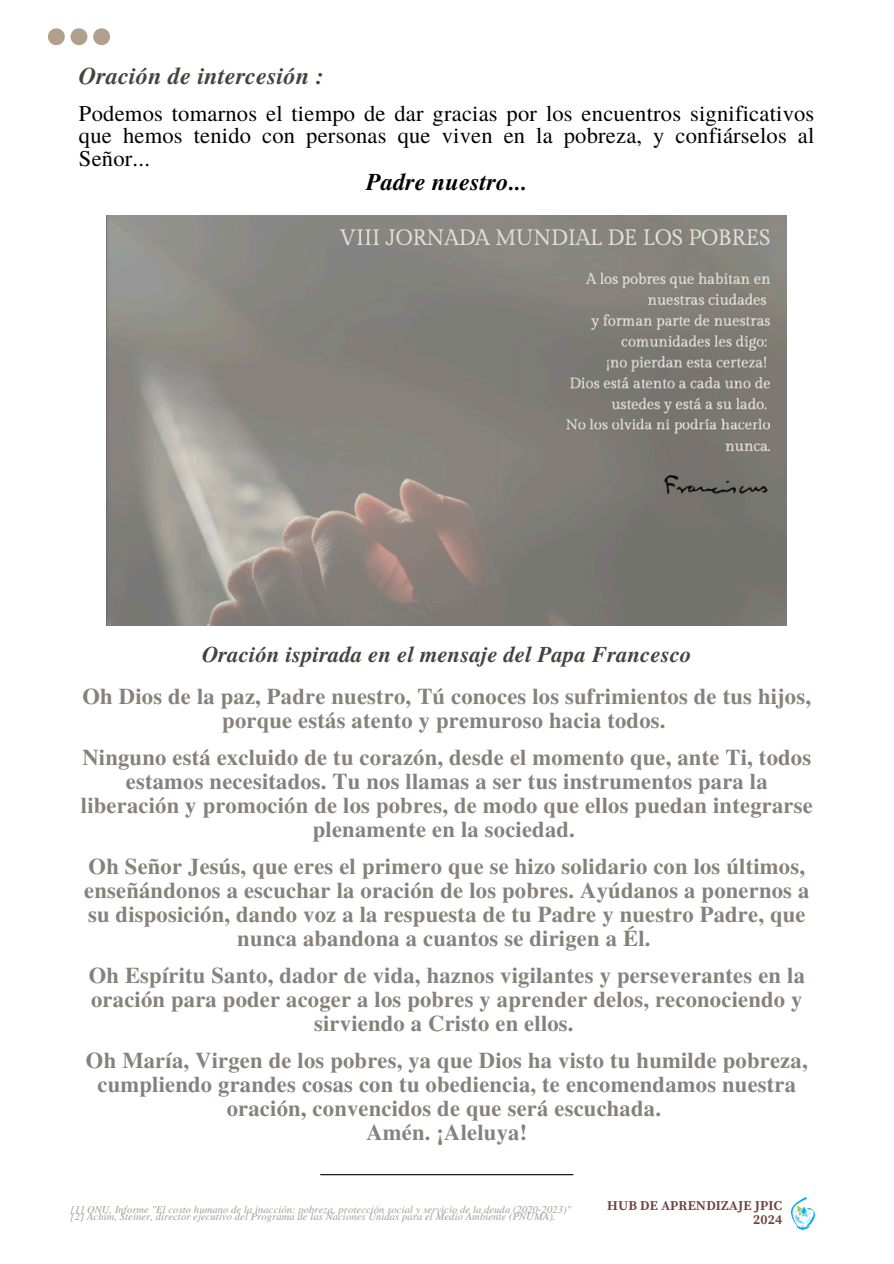
<style>
.page{position:relative;width:894px;height:1264px;background:#fff}
.page>*{position:absolute;margin:0;border:0;box-sizing:border-box;transform-origin:0 0}
.t1{font:italic 700 24px "Te X Gyre Termes";letter-spacing:.01em;color:#48423c}
.t2{font:italic 700 24px "Te X Gyre Termes";letter-spacing:.01em;color:#000}
.t3{font:700 22.5px/24px "Te X Gyre Termes";letter-spacing:.01em;color:#86817b;text-align:center}
.t4{font:22.5px/22.5px "Te X Gyre Termes";letter-spacing:.01em;color:#000;text-align:justify}
.t5{font:italic 700 22.5px "Te X Gyre Termes";letter-spacing:.01em;color:#48423c}
.t6{font:700 13.5px/13.5px "Source Serif Pro";letter-spacing:.01em;color:#6d4140;text-align:right}
.t7{font:italic 10.5px "Te X Gyre Termes";letter-spacing:.01em;color:#a29c96}
</style>
<div class="page">
<hr style="left:320px;top:1174px;width:253px;height:1px;background:#000">
<img style="left:106px;top:216px;width:680px;height:409px">
<svg style="left:48px;top:28px;width:17px;height:17px"></svg>
<svg style="left:71px;top:28px;width:16px;height:17px"></svg>
<svg style="left:93px;top:28px;width:17px;height:17px"></svg>
<img style="left:791px;top:1197px;width:23px;height:32px">
<h1 class="t1" style="left:79px;top:58px;width:246px">Oración de intercesión :</h1>
<h1 class="t4" style="left:79px;top:101px;width:736px">Podemos tomarnos el tiempo de dar gracias por los encuentros significativos que hemos tenido con personas que viven en la pobreza, y confiárselos al Señor...</h1>
<h1 class="t2" style="left:366px;top:164px;width:162px">Padre nuestro...</h1>
<p class="t5" style="left:202px;top:637px;width:490px">Oración ispirada en el mensaje del Papa Francesco</p>
<h1 class="t3" style="left:82px;top:683px;width:729px">Oh Dios de la paz, Padre nuestro, Tú conoces los sufrimientos de tus hijos, porque estás atento y premuroso hacia todos.</h1>
<h2 class="t3" style="left:81px;top:744px;width:733px">Ninguno está excluido de tu corazón, desde el momento que, ante Ti, todos estamos necesitados. Tu nos llamas a ser tus instrumentos para la liberación y promoción de los pobres, de modo que ellos puedan integrarse plenamente en la sociedad.</h2>
<p class="t3" style="left:84px;top:853px;width:726px">Oh Señor Jesús, que eres el primero que se hizo solidario con los últimos, enseñándonos a escuchar la oración de los pobres. Ayúdanos a ponernos a su disposición, dando voz a la respuesta de tu Padre y nuestro Padre, que nunca abandona a cuantos se dirigen a Él.</p>
<h1 class="t3" style="left:89px;top:962px;width:717px">Oh Espíritu Santo, dador de vida, haznos vigilantes y perseverantes en la oración para poder acoger a los pobres y aprender delos, reconociendo y sirviendo a Cristo en ellos.</h1>
<h1 class="t3" style="left:86px;top:1047px;width:723px">Oh María, Virgen de los pobres, ya que Dios ha visto tu humilde pobreza, cumpliendo grandes cosas con tu obediencia, te encomendamos nuestra oración, convencidos de que será escuchada.<br>Amén. ¡Aleluya!</h1>
<h1 class="t7" style="left:71px;top:1201px;width:502px">[1] ONU, Informe "El costo humano de la inacción: pobreza, protección social y servicio de la deuda (2020-2023)"</h1>
<h1 class="t7" style="left:71px;top:1208px;width:486px">[2] Achim, Steiner, director ejecutivo del Programa de las Naciones Unidas para el Medio Ambiente (PNUMA).</h1>
<p class="t6" style="left:607px;top:1199px;width:176px">HUB DE APRENDIZAJE JPIC<br>2024</p>
</div>
